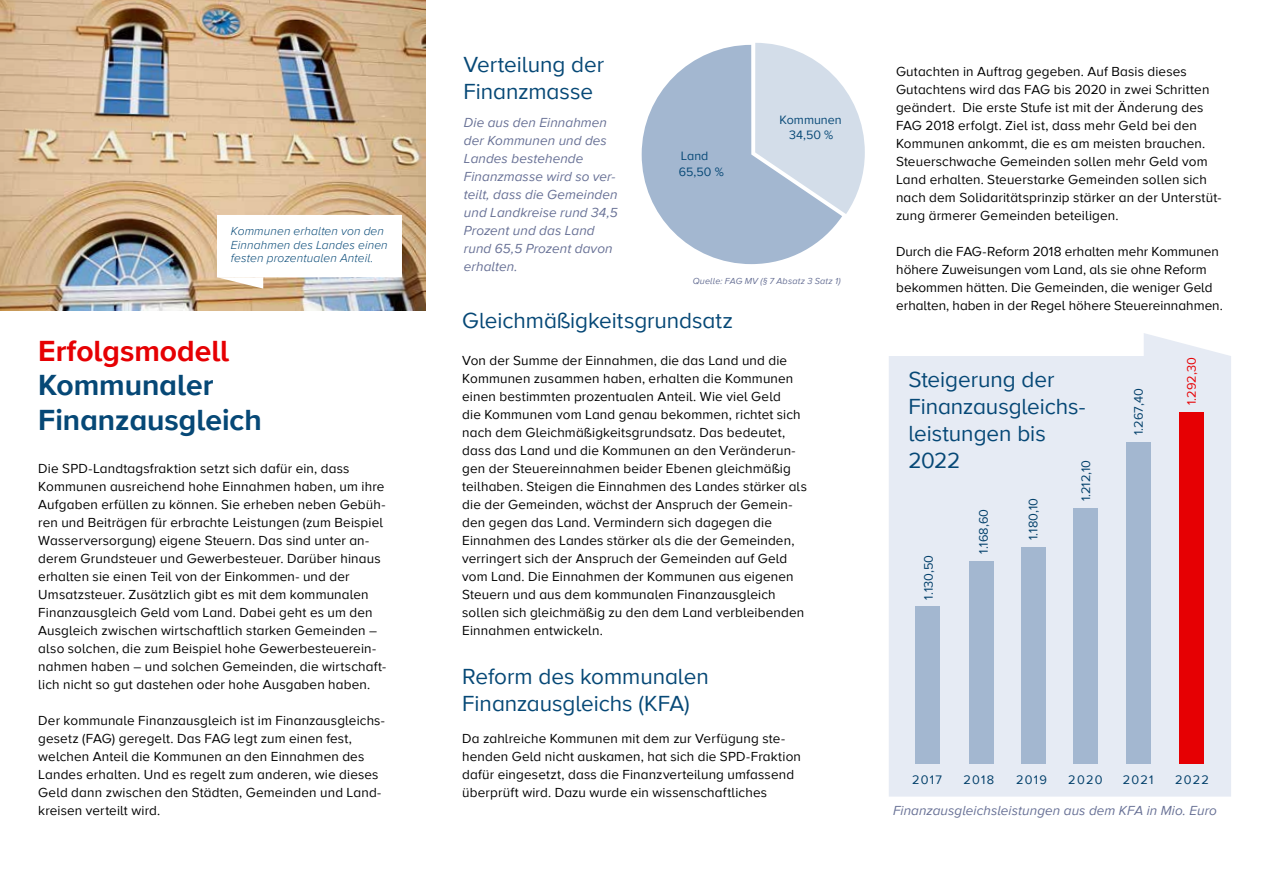
<style>
.page{position:relative;width:1263px;height:893px;background:#fff}
.page>*{position:absolute;margin:0;border:0;box-sizing:border-box;transform-origin:0 0}
.t1{font:700 30px/34.5px "Proxima Nova A";color:#064876}
.t2{font:700 30px "Proxima Nova A";color:#e60003}
.t3{font:22.5px/27px "Proxima Nova A";letter-spacing:-.005em;color:#064876}
.t4{font:13.5px/18px "Proxima Nova A";letter-spacing:.01em;color:#000}
.t5{font:italic 13.5px/18px "Proxima Nova A";letter-spacing:.005em;color:#677095}
.t6{font:12.75px "Proxima Nova A";letter-spacing:.1em;color:#003e69}
.t7{font:12.75px "Proxima Nova A";color:#e60003}
.t8{font:12.45px/15.6px "Proxima Nova A";color:#064876;text-align:center}
.t9{font:italic 300 12px/13.5px "Proxima Nova A";letter-spacing:.01em;color:#064876}
.t10{font:italic 9px "Proxima Nova A";letter-spacing:.025em;color:#677095}
</style>
<div class="page">
<svg style="left:1144px;top:333px;width:85px;height:23px"></svg>
<img style="left:0;top:0;width:425px;height:311px">
<svg style="left:217px;top:215px;width:185px;height:74px"></svg>
<svg style="left:641px;top:43px;width:224px;height:222px"></svg>
<div style="left:889px;top:356px;width:342px;height:441px;background:#e6ebf4"></div>
<div style="left:915px;top:607px;width:25px;height:157px;background:#a3b7d0"></div>
<div style="left:969px;top:561px;width:24px;height:203px;background:#a3b7d0"></div>
<div style="left:1021px;top:547px;width:24px;height:217px;background:#a3b7d0"></div>
<div style="left:1074px;top:508px;width:24px;height:256px;background:#a3b7d0"></div>
<div style="left:1126px;top:442px;width:25px;height:322px;background:#a3b7d0"></div>
<div style="left:1179px;top:412px;width:25px;height:352px;background:#e60003"></div>
<p class="t9" style="left:231px;top:224px;width:158px">Kommunen erhalten von den<br>Einnahmen des Landes einen festen prozentualen Anteil.</p>
<h1 class="t2" style="left:38px;top:328px;width:192px">Erfolgsmodell</h1>
<h1 class="t1" style="left:38px;top:367px;width:225px">Kommunaler<br>Finanzausgleich</h1>
<p class="t4" style="left:38px;top:458px;width:349px">Die SPD-Landtagsfraktion setzt sich dafür ein, dass Kommunen ausreichend hohe Einnahmen haben, um ihre Aufgaben erfüllen zu können. Sie erheben neben Gebüh&shy;ren und Beiträgen für erbrachte Leistungen (zum Beispiel Wasserversorgung) eigene Steuern. Das sind unter an&shy;derem Grundsteuer und Gewerbesteuer. Darüber hinaus erhalten sie einen Teil von der Einkommen- und der Umsatzsteuer. Zusätzlich gibt es mit dem kommunalen Finanzausgleich Geld vom Land. Dabei geht es um den Ausgleich zwischen wirtschaftlich starken Gemeinden – also solchen, die zum Beispiel hohe Gewerbesteuerein&shy;nahmen haben – und solchen Gemeinden, die wirtschaft&shy;lich nicht so gut dastehen oder hohe Ausgaben haben.</p>
<p class="t4" style="left:38px;top:710px;width:348px">Der kommunale Finanzausgleich ist im Finanzausgleichs&shy;gesetz (FAG) geregelt. Das FAG legt zum einen fest, welchen Anteil die Kommunen an den Einnahmen des Landes erhalten. Und es regelt zum anderen, wie dieses Geld dann zwischen den Städten, Gemeinden und Land&shy;kreisen verteilt wird.</p>
<h2 class="t3" style="left:463px;top:50px;width:142px">Verteilung der<br>Finanzmasse</h2>
<p class="t5" style="left:464px;top:112px;width:155px">Die aus den Einnahmen der Kommunen und des<br>Landes bestehende<br>Finanzmasse wird so ver&shy;teilt, dass die Gemeinden und Landkreise rund 34,5<br>Prozent und das Land rund 65,5 Prozent davon erhalten.</p>
<p class="t8" style="left:679px;top:148px;width:46px;text-align:left">Land<br>65,50 %</p>
<p class="t8" style="left:779px;top:111px;width:64px">Kommunen<br>34,50 %</p>
<p class="t10" style="left:693px;top:274px;width:149px">Quelle: FAG MV (§ 7 Absatz 3 Satz 1)</p>
<h2 class="t3" style="left:462px;top:306px;width:272px">Gleichmäßigkeitsgrundsatz</h2>
<p class="t4" style="left:462px;top:350px;width:346px">Von der Summe der Einnahmen, die das Land und die Kommunen zusammen haben, erhalten die Kommunen einen bestimmten prozentualen Anteil. Wie viel Geld<br>die Kommunen vom Land genau bekommen, richtet sich nach dem Gleichmäßigkeitsgrundsatz. Das bedeutet, dass das Land und die Kommunen an den Veränderun&shy;gen der Steuereinnahmen beider Ebenen gleichmäßig teilhaben. Steigen die Einnahmen des Landes stärker als die der Gemeinden, wächst der Anspruch der Gemein&shy;den gegen das Land. Vermindern sich dagegen die Einnahmen des Landes stärker als die der Gemeinden, verringert sich der Anspruch der Gemeinden auf Geld vom Land. Die Einnahmen der Kommunen aus eigenen Steuern und aus dem kommunalen Finanzausgleich sollen sich gleichmäßig zu den dem Land verbleibenden Einnahmen entwickeln.</p>
<h2 class="t3" style="left:462px;top:662px;width:248px">Reform des kommunalen<br>Finanzausgleichs (KFA)</h2>
<p class="t4" style="left:462px;top:728px;width:340px">Da zahlreiche Kommunen mit dem zur Verfügung ste&shy;henden Geld nicht auskamen, hat sich die SPD-Fraktion dafür eingesetzt, dass die Finanzverteilung umfassend überprüft wird. Dazu wurde ein wissenschaftliches</p>
<p class="t4" style="left:896px;top:62px;width:327px">Gutachten in Auftrag gegeben. Auf Basis dieses Gutachtens wird das FAG bis 2020 in zwei Schritten geändert. Die erste Stufe ist mit der Änderung des FAG 2018 erfolgt. Ziel ist, dass mehr Geld bei den Kommunen ankommt, die es am meisten brauchen.<br>Steuerschwache Gemeinden sollen mehr Geld vom Land erhalten. Steuerstarke Gemeinden sollen sich nach dem Solidaritätsprinzip stärker an der Unterstüt&shy;zung ärmerer Gemeinden beteiligen.</p>
<p class="t4" style="left:896px;top:242px;width:328px">Durch die FAG-Reform 2018 erhalten mehr Kommunen höhere Zuweisungen vom Land, als sie ohne Reform bekommen hätten. Die Gemeinden, die weniger Geld erhalten, haben in der Regel höhere Steuereinnahmen.</p>
<h2 class="t3" style="left:908px;top:365px;width:179px">Steigerung der<br>Finanzausgleichs&shy;leistungen bis<br>2022</h2>
<p class="t6" style="left:1076px;top:501px;width:43px;rotate:-90deg">1.212,10</p>
<p class="t6" style="left:974px;top:554px;width:46px;rotate:-90deg">1.168,60</p>
<p class="t6" style="left:1023px;top:540px;width:43px;rotate:-90deg">1.180,10</p>
<p class="t6" style="left:919px;top:600px;width:46px;rotate:-90deg">1.130,50</p>
<p class="t6" style="left:1129px;top:435px;width:48px;rotate:-90deg">1.267,40</p>
<p class="t7" style="left:1182px;top:405px;width:49px;rotate:-90deg">1.292,30</p>
<p class="t6" style="left:912px;top:770px;width:31px">2017</p>
<p class="t6" style="left:963px;top:770px;width:32px">2018</p>
<p class="t6" style="left:1016px;top:770px;width:32px">2019</p>
<p class="t6" style="left:1068px;top:770px;width:36px">2020</p>
<p class="t6" style="left:1123px;top:770px;width:32px">2021</p>
<p class="t6" style="left:1175px;top:770px;width:36px">2022</p>
<p class="t5" style="left:893px;top:800px;width:325px">Finanzausgleichsleistungen aus dem KFA in Mio. Euro</p>
</div>
